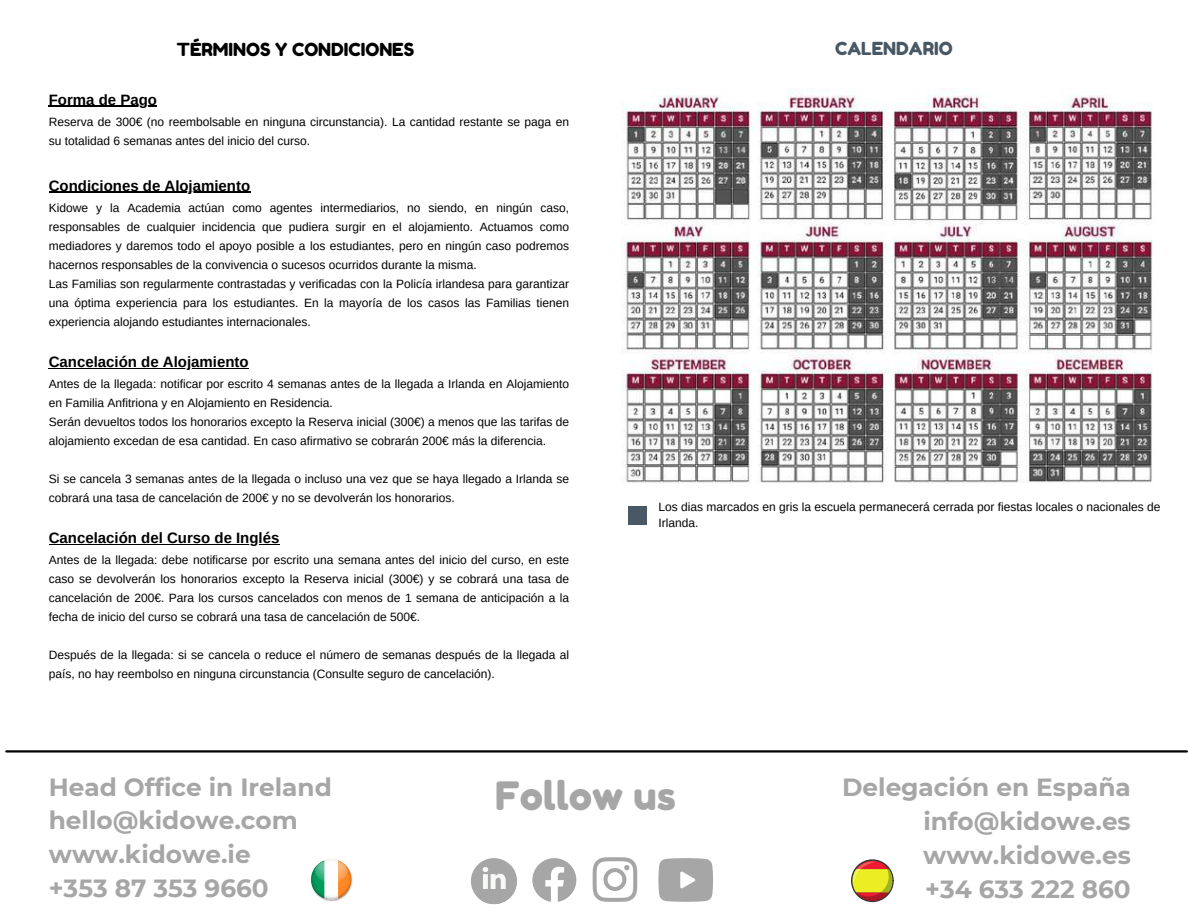
<style>
.page{position:relative;width:1188px;height:918px;background:#fff}
.page>*{position:absolute;margin:0;border:0;box-sizing:border-box;transform-origin:0 0}
.t1{font:39px "Fredoka One";color:#a6a6a6}
.t2{font:700 24.75px/33.8px "Montserrat";color:#a6a6a6;text-align:justify}
.t3{font:18px "Fredoka One";color:#000}
.t4{font:18px "Fredoka One";color:#495865}
.t5{font:700 15px "Arimo";color:#000}
.t6{font:12px/19px "Arimo";color:#000}
</style>
<div class="page">
<svg style="left:851px;top:859px;width:43px;height:43px"></svg>
<svg style="left:852px;top:861px;width:40px;height:40px;background:#d6ac47"></svg>
<img style="left:325px;top:878px;width:28px;height:24px">
<svg style="left:321px;top:859px;width:31px;height:41px"></svg>
<img style="left:338px;top:861px;width:13px;height:37px">
<img style="left:311px;top:867px;width:13px;height:31px">
<img style="left:324px;top:860px;width:14px;height:23px">
<img style="left:338px;top:861px;width:9px;height:20px">
<img style="left:315px;top:861px;width:9px;height:20px">
<div style="left:471px;top:858px;width:46px;height:46px;background:#a6a6a6;border-radius:50%"></div>
<svg style="left:478px;top:867px;width:39px;height:38px"></svg>
<svg style="left:593px;top:857px;width:44px;height:45px"></svg>
<svg style="left:532px;top:858px;width:44px;height:44px"></svg>
<svg style="left:658px;top:858px;width:55px;height:44px;background:#b1b1b1"></svg>
<hr style="left:6px;top:750px;width:1181px;height:3px;background:#000">
<div style="left:628px;top:506px;width:19px;height:18px;background:#495865"></div>
<img style="left:622px;top:88px;width:531px;height:395px">
<hr style="left:49px;top:106px;width:108px;height:1px;background:#000">
<hr style="left:49px;top:192px;width:202px;height:1px;background:#000">
<hr style="left:49px;top:368px;width:200px;height:1px;background:#000">
<hr style="left:49px;top:544px;width:231px;height:1px;background:#000">
<h3 class="t3" style="left:177px;top:39px;width:239px">TÉRMINOS Y CONDICIONES</h3>
<p class="t5" style="left:49px;top:91px;width:110px">Forma de Pago</p>
<p class="t6" style="left:49px;top:112px;width:522px">Reserva de 300€ (no reembolsable en ninguna circunstancia). La cantidad restante se paga en su totalidad 6 semanas antes del inicio del curso.</p>
<p class="t5" style="left:49px;top:177px;width:203px">Condiciones de Alojamiento</p>
<p class="t6" style="left:49px;top:198px;width:522px">Kidowe y la Academia actúan como agentes intermediarios, no siendo, en ningún caso, responsables de cualquier incidencia que pudiera surgir en el alojamiento. Actuamos como mediadores y daremos todo el apoyo posible a los estudiantes, pero en ningún caso podremos hacernos responsables de la convivencia o sucesos ocurridos durante la misma.<br>Las Familias son regularmente contrastadas y verificadas con la Policía irlandesa para garantizar una óptima experiencia para los estudiantes. En la mayoría de los casos las Familias tienen experiencia alojando estudiantes internacionales.</p>
<p class="t5" style="left:49px;top:353px;width:201px">Cancelación de Alojamiento</p>
<p class="t6" style="left:49px;top:374px;width:522px">Antes de la llegada: notificar por escrito 4 semanas antes de la llegada a Irlanda en Alojamiento en Familia Anfitriona y en Alojamiento en Residencia.<br>Serán devueltos todos los honorarios excepto la Reserva inicial (300€) a menos que las tarifas de alojamiento excedan de esa cantidad. En caso afirmativo se cobrarán 200€ más la diferencia.</p>
<p class="t6" style="left:49px;top:469px;width:522px">Si se cancela 3 semanas antes de la llegada o incluso una vez que se haya llegado a Irlanda se cobrará una tasa de cancelación de 200€ y no se devolverán los honorarios.</p>
<p class="t5" style="left:49px;top:529px;width:232px">Cancelación del Curso de Inglés</p>
<p class="t6" style="left:49px;top:550px;width:522px;text-align:justify">Antes de la llegada: debe notificarse por escrito una semana antes del inicio del curso, en este caso se devolverán los honorarios excepto la Reserva inicial (300€) y se cobrará una tasa de cancelación de 200€. Para los cursos cancelados con menos de 1 semana de anticipación a la fecha de inicio del curso se cobrará una tasa de cancelación de 500€.</p>
<p class="t6" style="left:49px;top:645px;width:522px">Después de la llegada: si se cancela o reduce el número de semanas después de la llegada al país, no hay reembolso en ninguna circunstancia (Consulte seguro de cancelación).</p>
<h3 class="t4" style="left:835px;top:38px;width:119px">CALENDARIO</h3>
<p class="t6" style="left:658px;top:499px;width:504px;line-height:16px">Los dias marcados en gris la escuela permanecerá cerrada por fiestas locales o nacionales de<br>Irlanda.</p>
<h2 class="t2" style="left:49px;top:770px;width:285px;text-align:left">Head Office in Ireland hello@kidowe.com www.kidowe.ie<br>+353 87 353 9660</h2>
<h1 class="t1" style="left:495px;top:772px;width:182px">Follow us</h1>
<h2 class="t2" style="left:923px;top:771px;width:209px;text-indent:-81px">Delegación en España info@kidowe.es www.kidowe.es +34 633 222 860</h2>
</div>
